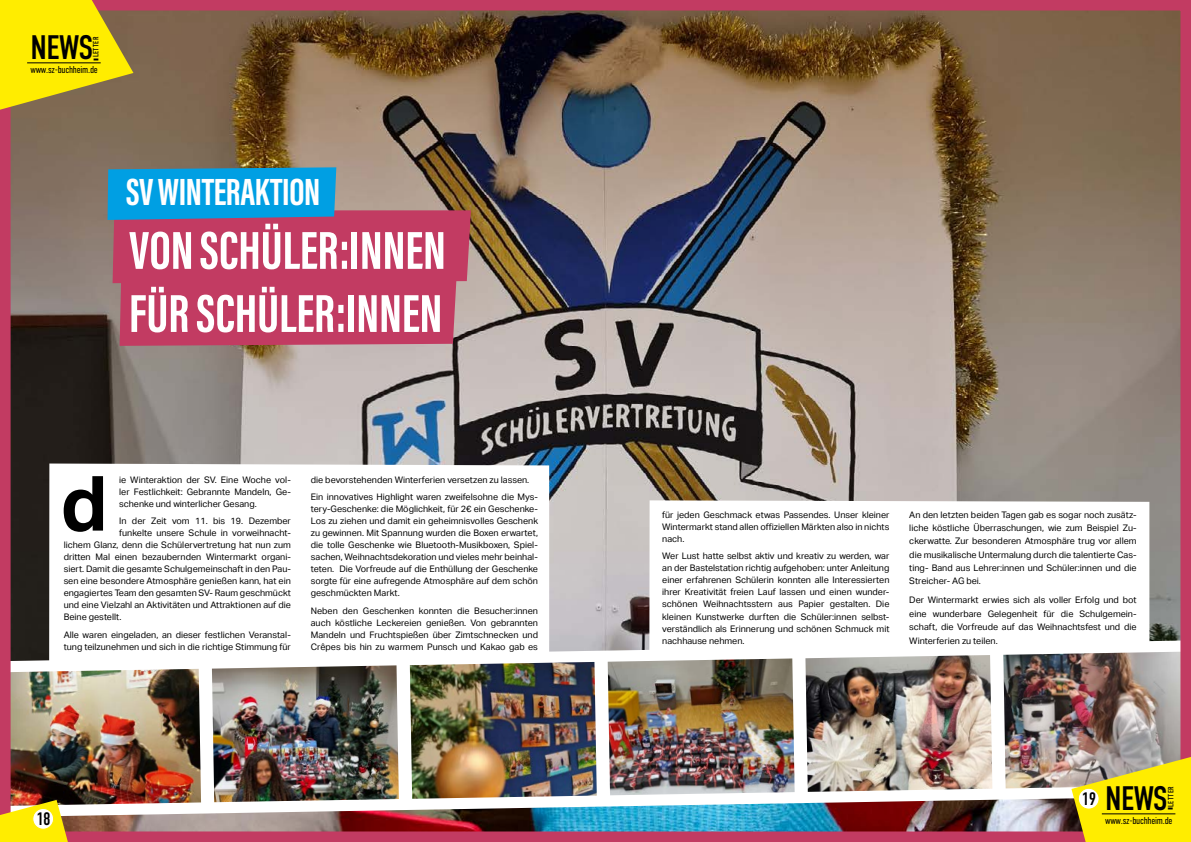
<style>
.page{position:relative;width:1191px;height:842px;background:#fff}
.page>*{position:absolute;margin:0;border:0;box-sizing:border-box;transform-origin:0 0}
.t1{font:700 76.2px "Aktiv Grotesk";color:#000}
.t2{font:700 55px/63.1px "Acumin Pro Extra Cond";color:#fff}
.t3{font:700 39px "Acumin Pro Extra Cond";letter-spacing:-.01em;color:#fff}
.t4{font:34px "DIN Condensed";letter-spacing:-.015em;color:#000}
.t5{font:18px "DIN Condensed";color:#000}
.t6{font:300 10px "DIN Condensed";letter-spacing:-.025em;color:#000}
.t7{font:9px/12px "Aktiv Grotesk";color:#000;text-align:justify}
.t8{font:7.7px "DIN Condensed";letter-spacing:.05em;color:#000}
</style>
<div class="page">
<img style="left:0;top:0;width:1191px;height:842px">
<svg style="left:49px;top:463px;width:500px;height:200px"></svg>
<svg style="left:108px;top:167px;width:363px;height:179px;background:#9b577b"></svg>
<svg style="left:649px;top:500px;width:500px;height:151px"></svg>
<svg style="left:1071px;top:755px;width:120px;height:87px;background:#e6d42b"></svg>
<svg style="left:0;top:0;width:133px;height:110px;background:#ddc616"></svg>
<svg style="left:0;top:800px;width:85px;height:42px"></svg>
<hr style="left:27px;top:62px;width:74px;height:1px;background:#000">
<hr style="left:1101px;top:813px;width:74px;height:1px;background:#000">
<h3 class="t4" style="left:30px;top:29px;width:70px">NEWS<sub>-</sub></h3>
<p class="t8" style="left:92px;top:57px;width:22px;rotate:-90deg">LETTER</p>
<p class="t6" style="left:30px;top:64px;width:69px">www.sz-buchheim.de</p>
<h3 class="t3" style="left:126px;top:168px;width:196px">SV WINTERAKTION</h3>
<h2 class="t2" style="left:129px;top:218px;width:318px">VON SCHÜLER:INNEN<br>FÜR SCHÜLER:INNEN</h2>
<h1 class="t1" style="left:60px;top:460px;width:49px">d</h1>
<p class="t7" style="left:119px;top:473px;width:173px">ie Winteraktion der SV. Eine Woche vol&shy;ler Festlichkeit: Gebrannte Mandeln, Ge&shy;schenke und winterlicher Gesang.</p>
<p class="t7" style="left:119px;top:515px;width:173px">In der Zeit vom 11. bis 19. Dezember</p>
<p class="t7" style="left:119px;top:527px;width:173px">funkelte unsere Schule in vorweihnacht-</p>
<p class="t7" style="left:64px;top:539px;width:229px">lichem Glanz, denn die Schülervertretung hat nun zum</p>
<p class="t7" style="left:64px;top:551px;width:229px">dritten Mal einen bezaubernden Wintermarkt organi-</p>
<p class="t7" style="left:64px;top:563px;width:229px">siert. Damit die gesamte Schulgemeinschaft in den Pau-</p>
<p class="t7" style="left:64px;top:575px;width:229px">sen eine besondere Atmosphäre genießen kann, hat ein</p>
<p class="t7" style="left:64px;top:587px;width:229px">engagiertes Team den gesamten SV- Raum geschmückt</p>
<p class="t7" style="left:64px;top:599px;width:229px">und eine Vielzahl an Aktivitäten und Attraktionen auf die</p>
<p class="t7" style="left:64px;top:611px;width:59px">Beine gestellt.</p>
<p class="t7" style="left:64px;top:629px;width:229px">Alle waren eingeladen, an dieser festlichen Veranstal&shy;tung teilzunehmen und sich in die richtige Stimmung für</p>
<p class="t7" style="left:311px;top:471px;width:229px;line-height:17.7px">die bevorstehenden Winterferien versetzen zu lassen.<br>Ein innovatives Highlight waren zweifelsohne die Mys-</p>
<p class="t7" style="left:311px;top:503px;width:229px">tery-Geschenke: die Möglichkeit, für 2€ ein Geschenke-Los zu ziehen und damit ein geheimnisvolles Geschenk zu gewinnen. Mit Spannung wurden die Boxen erwartet, die tolle Geschenke wie Bluetooth-Musikboxen, Spiel&shy;sachen, Weihnachtsdekoration und vieles mehr beinhal&shy;teten. Die Vorfreude auf die Enthüllung der Geschenke sorgte für eine aufregende Atmosphäre auf dem schön geschmückten Markt.</p>
<p class="t7" style="left:311px;top:605px;width:229px">Neben den Geschenken konnten die Besucher:innen auch köstliche Leckereien genießen. Von gebrannten Mandeln und Fruchtspießen über Zimtschnecken und Crêpes bis hin zu warmem Punsch und Kakao gab es</p>
<h3 class="t5" style="left:36px;top:809px;width:16px">18</h3>
<p class="t7" style="left:662px;top:508px;width:229px">für jeden Geschmack etwas Passendes. Unser kleiner Wintermarkt stand allen offiziellen Märkten also in nichts nach.</p>
<p class="t7" style="left:662px;top:550px;width:229px">Wer Lust hatte selbst aktiv und kreativ zu werden, war an der Bastelstation richtig aufgehoben: unter Anleitung einer erfahrenen Schülerin konnten alle Interessierten ihrer Kreativität freien Lauf lassen und einen wunder&shy;schönen Weihnachtsstern aus Papier gestalten. Die kleinen Kunstwerke durften die Schüler:innen selbst&shy;verständlich als Erinnerung und schönen Schmuck mit nachhause nehmen.</p>
<p class="t7" style="left:909px;top:508px;width:229px;line-height:13.4px">An den letzten beiden Tagen gab es sogar noch zusätz&shy;liche köstliche Überraschungen, wie zum Beispiel Zu&shy;ckerwatte. Zur besonderen Atmosphäre trug vor allem die musikalische Untermalung durch die talentierte Cas&shy;ting- Band aus Lehrer:innen und Schüler:innen und die Streicher- AG bei.</p>
<p class="t7" style="left:909px;top:594px;width:229px;line-height:13.4px">Der Wintermarkt erwies sich als voller Erfolg und bot eine wunderbare Gelegenheit für die Schulgemein&shy;schaft, die Vorfreude auf das Weihnachtsfest und die Winterferien zu teilen.</p>
<h3 class="t5" style="left:1082px;top:789px;width:16px">19</h3>
<h3 class="t4" style="left:1105px;top:780px;width:70px">NEWS<sub>-</sub></h3>
<p class="t8" style="left:1166px;top:807px;width:22px;rotate:-90deg">LETTER</p>
<p class="t6" style="left:1105px;top:814px;width:69px">www.sz-buchheim.de</p>
</div>
